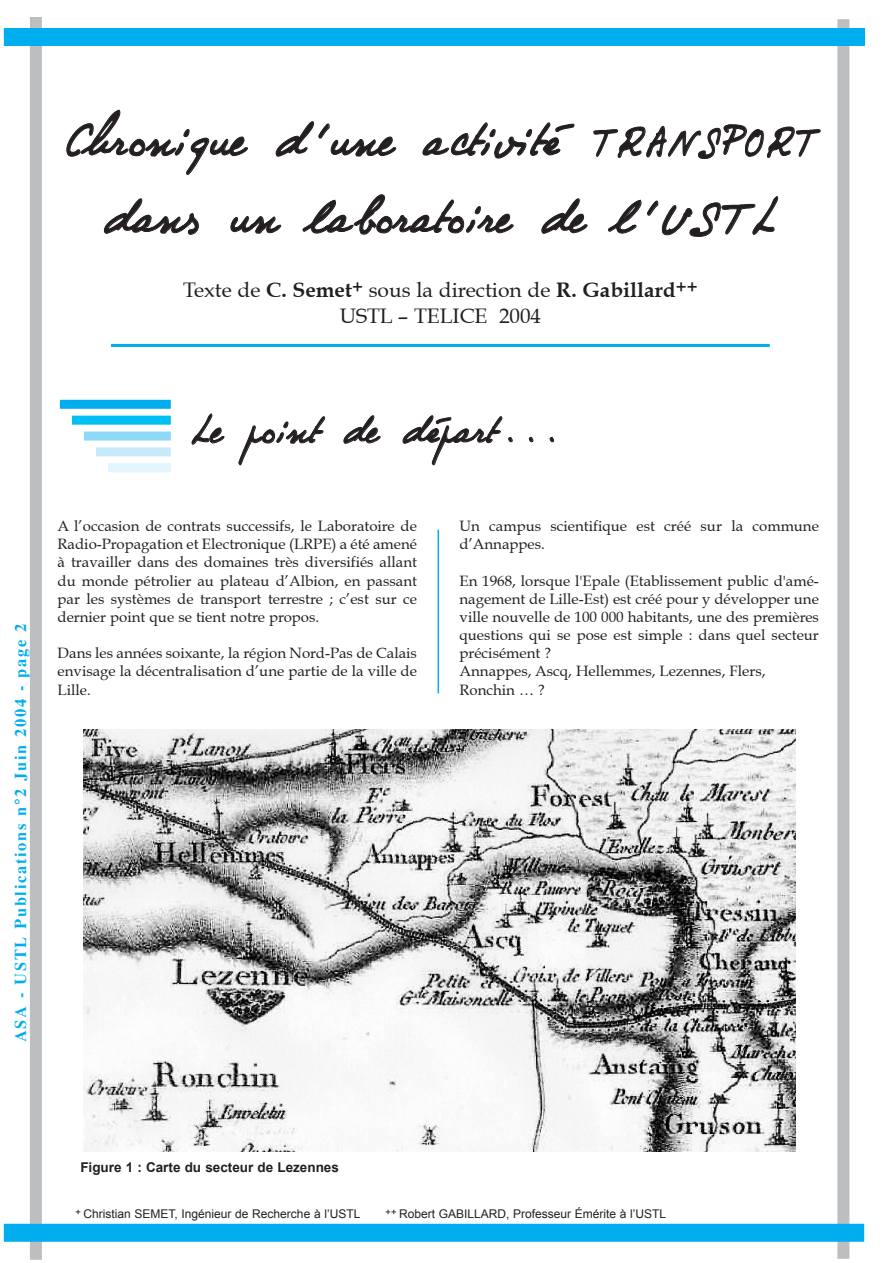
<style>
.page{position:relative;width:893px;height:1263px;background:#fff}
.page>*{position:absolute;margin:0;border:0;box-sizing:border-box;transform-origin:0 0}
.t1{font:30px "MATY";color:#231f20}
.t2{font:24px "MATY";color:#231f20}
.t3{font:21px/25.5px "Book Antiqua";color:#231f20;text-align:center}
.t4{font:700 16.5px "Times";letter-spacing:.1em;color:#00aeef}
.t5{font:15px/18.1px "Book Antiqua";color:#231f20;text-align:justify}
.t6{font:700 13.5px "Arial";color:#231f20}
.t7{font:12px "Arial";color:#231f20}
.s1{font-size:27px}
.s2{font-weight:700}
</style>
<div class="page">
<div style="left:837px;top:19px;width:12px;height:1240px;background:#bcbec0"></div>
<div style="left:30px;top:17px;width:12px;height:1243px;background:#bcbec0"></div>
<div style="left:4px;top:28px;width:861px;height:18px;background:#00aeef"></div>
<div style="left:4px;top:1224px;width:860px;height:18px;background:#00aeef"></div>
<div style="left:108px;top:463px;width:63px;height:9px;background:#e2f4fd"></div>
<div style="left:96px;top:447px;width:75px;height:9px;background:#c7eafb"></div>
<div style="left:84px;top:432px;width:87px;height:9px;background:#8ed8f8"></div>
<div style="left:72px;top:416px;width:99px;height:9px;background:#00c0f3"></div>
<div style="left:60px;top:400px;width:111px;height:9px;background:#00aeef"></div>
<hr style="left:437px;top:530px;width:2px;height:163px;background:#00aeef">
<hr style="left:111px;top:344px;width:658px;height:3px;background:#00aeef">
<img style="left:84px;top:729px;width:711px;height:422px">
<h1 class="t1" style="left:64px;top:123px;width:754px">Chronique d’une activité <span class="s1">TRANSPORT</span></h1>
<h1 class="t1" style="left:104px;top:200px;width:674px">dans un laboratoire de l’USTL</h1>
<h3 class="t3" style="left:183px;top:278px;width:516px">Texte de <span class="s2">C. Semet</span><sup>+</sup> sous la direction de <span class="s2">R. Gabillard</span><sup>++<br></sup>USTL – TELICE 2004</h3>
<p class="t4" style="left:14px;top:1042px;width:420px;rotate:-90deg">ASA - USTL Publications n°2 Juin 2004 - page 2</p>
<h2 class="t2" style="left:190px;top:417px;width:370px">Le point de départ...</h2>
<p class="t5" style="left:58px;top:517px;width:361px">A l’occasion de contrats successifs, le Laboratoire de Radio-Propagation et Electronique (LRPE) a été amené à travailler dans des domaines très diversifiés allant du monde pétrolier au plateau d’Albion, en passant par les systèmes de transport terrestre ; c’est sur ce dernier point que se tient notre propos.</p>
<p class="t5" style="left:58px;top:644px;width:361px">Dans les années soixante, la région Nord-Pas de Calais envisage la décentralisation d’une partie de la ville de Lille.</p>
<p class="t5" style="left:459px;top:517px;width:361px">Un campus scientifique est créé sur la commune d’Annappes.</p>
<p class="t5" style="left:459px;top:572px;width:361px;text-align:left">En 1968, lorsque l'Epale (Etablissement public d'amé&shy;nagement de Lille-Est) est créé pour y développer une ville nouvelle de 100 000 habitants, une des premières questions qui se pose est simple : dans quel secteur précisément ?<br>Annappes, Ascq, Hellemmes, Lezennes, Flers, Ronchin … ?</p>
<p class="t6" style="left:80px;top:1159px;width:260px">Figure 1 : Carte du secteur de Lezennes</p>
<p class="t7" style="left:75px;top:1207px;width:286px"><sup>+</sup> Christian SEMET, Ingénieur de Recherche à l’USTL</p>
<p class="t7" style="left:385px;top:1207px;width:282px"><sup>++</sup> Robert GABILLARD, Professeur Émérite à l’USTL</p>
</div>
